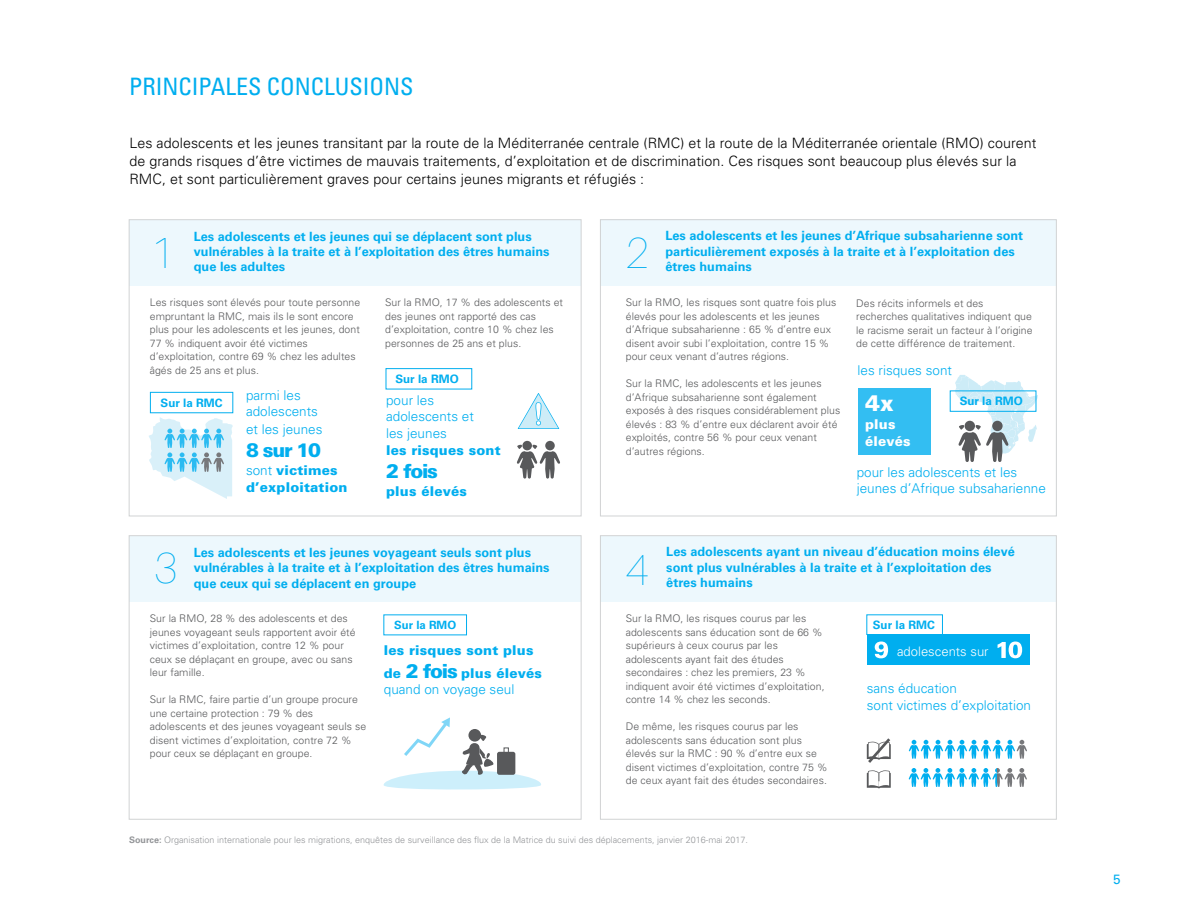
<style>
.page{position:relative;width:1188px;height:918px;background:#fff}
.page>*{position:absolute;margin:0;border:0;box-sizing:border-box;transform-origin:0 0}
.t1{font:200 43.5px "Aileron";color:#00aeef}
.t2{font:condensed 24px "Univers LT Std";color:#00aeef}
.t3{font:900 22.5px "Univers LT Std";color:#fff}
.t4{font:900 19.5px "Univers LT Std";letter-spacing:-.07em;color:#00aeef}
.t5{font:300 14.25px/18px "Univers LT Std";letter-spacing:.005em;color:#000001}
.t6{font:300 13.5px/16.2px "Univers LT Std";color:#00aeef}
.t7{font:900 13.5px/23.2px "Univers LT Std";letter-spacing:.01em;color:#00aeef}
.t8{font:900 13.5px/17.4px "Univers LT Std";letter-spacing:.01em;color:#fff}
.t9{font:13.5px "Univers LT Std";color:#00aeef}
.t10{font:300 13.05px "Univers LT Std";color:#fff}
.t11{font:700 12.75px/15.3px "Univers LT Std";color:#00aeef}
.t12{font:700 11.7px "Univers LT Std";color:#00aeef}
.t13{font:700 11.4px "Univers LT Std";color:#00aeef}
.t14{font:300 10.5px/13.5px "Univers LT Std";letter-spacing:.005em;color:#58595b}
.t15{font:300 9px "Univers LT Std";color:#939598}
.s1{font-weight:300}
.s2{font-size:19.5px}
.s3{font-weight:700}
</style>
<div class="page">
<div style="left:600px;top:220px;width:456px;height:66px;background:#edf8fd"></div>
<div style="left:600px;top:536px;width:456px;height:65px;background:#edf8fd"></div>
<div style="left:129px;top:536px;width:452px;height:65px;background:#edf8fd"></div>
<div style="left:129px;top:220px;width:452px;height:65px;background:#edf8fd"></div>
<div style="left:867px;top:635px;width:163px;height:30px;background:#00aeef"></div>
<div style="left:386px;top:368px;width:86px;height:21px;border:1px solid #00aeef"></div>
<svg style="left:518px;top:393px;width:41px;height:36px"></svg>
<div style="left:129px;top:219px;width:453px;height:297px;border:1px solid #d1d3d4"></div>
<div style="left:129px;top:535px;width:453px;height:285px;border:1px solid #d1d3d4"></div>
<div style="left:522px;top:441px;width:10px;height:9px;background:#58595b;border-radius:50%"></div>
<svg style="left:517px;top:445px;width:43px;height:34px"></svg>
<div style="left:545px;top:441px;width:10px;height:9px;background:#58595b;border-radius:50%"></div>
<svg style="left:875px;top:642px;width:13px;height:16px"></svg>
<svg style="left:998px;top:642px;width:24px;height:16px"></svg>
<svg style="left:909px;top:740px;width:118px;height:19px"></svg>
<svg style="left:867px;top:770px;width:24px;height:18px"></svg>
<svg style="left:867px;top:738px;width:24px;height:25px"></svg>
<div style="left:858px;top:388px;width:72px;height:66px;background:#33bef2"></div>
<svg style="left:955px;top:375px;width:83px;height:87px"></svg>
<div style="left:992px;top:421px;width:11px;height:10px;background:#58595b;border-radius:50%"></div>
<div style="left:867px;top:615px;width:76px;height:20px;border:1px solid #00aeef"></div>
<svg style="left:384px;top:717px;width:157px;height:73px"></svg>
<div style="left:600px;top:535px;width:457px;height:285px;border:1px solid #d1d3d4"></div>
<div style="left:600px;top:219px;width:457px;height:297px;border:1px solid #d1d3d4"></div>
<svg style="left:909px;top:768px;width:118px;height:19px"></svg>
<div style="left:150px;top:392px;width:83px;height:21px;border:1px solid #00aeef"></div>
<svg style="left:149px;top:417px;width:84px;height:82px"></svg>
<div style="left:950px;top:391px;width:86px;height:21px;border:1px solid #00aeef"></div>
<h2 class="t2" style="left:129px;top:71px;width:286px">PRINCIPALES CONCLUSIONS</h2>
<p class="t5" style="left:129px;top:134px;width:909px">Les adolescents et les jeunes transitant par la route de la Méditerranée centrale (RMC) et la route de la Méditerranée orientale (RMO) courent de grands risques d’être victimes de mauvais traitements, d’exploitation et de discrimination. Ces risques sont beaucoup plus élevés sur la<br>RMC, et sont particulièrement graves pour certains jeunes migrants et réfugiés :</p>
<h1 class="t1" style="left:151px;top:229px;width:25px">1</h1>
<p class="t11" style="left:194px;top:229px;width:357px">Les adolescents et les jeunes qui se déplacent sont plus vulnérables à la traite et à l’exploitation des êtres humains</p>
<p class="t11" style="left:194px;top:259px;width:93px">que les adultes</p>
<p class="t14" style="left:150px;top:296px;width:212px">Les risques sont élevés pour toute personne empruntant la RMC, mais ils le sont encore plus pour les adolescents et les jeunes, dont 77 % indiquent avoir été victimes d’exploitation, contre 69 % chez les adultes âgés de 25 ans et plus.</p>
<p class="t12" style="left:161px;top:396px;width:64px">Sur la RMC</p>
<p class="t6" style="left:246px;top:387px;width:74px">parmi les adolescents</p>
<p class="t6" style="left:246px;top:421px;width:78px">et les jeunes</p>
<h3 class="t4" style="left:246px;top:438px;width:77px">8 sur 10</h3>
<p class="t7" style="left:246px;top:461px;width:103px;line-height:17.4px"><span class="s1">sont</span> victimes d’exploitation</p>
<p class="t14" style="left:385px;top:296px;width:180px">Sur la RMO, 17 % des adolescents et des jeunes ont rapporté des cas d’exploitation, contre 10 % chez les personnes de 25 ans et plus.</p>
<p class="t12" style="left:395px;top:372px;width:65px">Sur la RMO</p>
<p class="t6" style="left:386px;top:392px;width:89px">pour les adolescents et les jeunes</p>
<p class="t7" style="left:386px;top:439px;width:116px">les risques sont</p>
<h3 class="t4" style="left:386px;top:459px;width:53px">2 fois</h3>
<p class="t7" style="left:386px;top:479px;width:82px">plus élevés</p>
<h1 class="t1" style="left:626px;top:229px;width:25px">2</h1>
<p class="t11" style="left:665px;top:228px;width:359px">Les adolescents et les jeunes d’Afrique subsaharienne sont particulièrement exposés à la traite et à l’exploitation des êtres humains</p>
<p class="t14" style="left:626px;top:296px;width:212px">Sur la RMO, les risques sont quatre fois plus élevés pour les adolescents et les jeunes d’Afrique subsaharienne : 65 % d’entre eux disent avoir subi l’exploitation, contre 15 % pour ceux venant d’autres régions.</p>
<p class="t14" style="left:626px;top:377px;width:216px">Sur la RMC, les adolescents et les jeunes d’Afrique subsaharienne sont également exposés à des risques considérablement plus élevés : 83 % d’entre eux déclarent avoir été exploités, contre 56 % pour ceux venant d’autres régions.</p>
<p class="t14" style="left:856px;top:296px;width:178px">Des récits informels et des recherches qualitatives indiquent que le racisme serait un facteur à l’origine de cette différence de traitement.</p>
<p class="t6" style="left:858px;top:362px;width:96px">les risques sont</p>
<h3 class="t3" style="left:865px;top:389px;width:30px">4x</h3>
<p class="t8" style="left:865px;top:415px;width:47px">plus élevés</p>
<p class="t12" style="left:960px;top:394px;width:65px">Sur la RMO</p>
<p class="t6" style="left:857px;top:464px;width:191px">pour les adolescents et les jeunes d’Afrique subsaharienne</p>
<h1 class="t1" style="left:154px;top:544px;width:25px">3</h1>
<p class="t11" style="left:194px;top:545px;width:357px">Les adolescents et les jeunes voyageant seuls sont plus vulnérables à la traite et à l’exploitation des êtres humains que ceux qui se déplacent en groupe</p>
<h1 class="t1" style="left:626px;top:546px;width:25px">4</h1>
<p class="t11" style="left:666px;top:544px;width:350px">Les adolescents ayant un niveau d’éducation moins élevé sont plus vulnérables à la traite et à l’exploitation des êtres humains</p>
<p class="t14" style="left:150px;top:612px;width:207px">Sur la RMO, 28 % des adolescents et des jeunes voyageant seuls rapportent avoir été victimes d’exploitation, contre 12 % pour ceux se déplaçant en groupe, avec ou sans leur famille.</p>
<p class="t14" style="left:150px;top:693px;width:218px">Sur la RMC, faire partie d’un groupe procure une certaine protection : 79 % des adolescents et des jeunes voyageant seuls se disent victimes d’exploitation, contre 72 % pour ceux se déplaçant en groupe.</p>
<p class="t13" style="left:394px;top:618px;width:64px">Sur la RMO</p>
<p class="t14" style="left:626px;top:612px;width:200px">Sur la RMO, les risques courus par les adolescents sans éducation sont de 66 % supérieurs à ceux courus par les adolescents ayant fait des études secondaires : chez les premiers, 23 % indiquent avoir été victimes d’exploitation, contre 14 % chez les seconds.</p>
<p class="t14" style="left:626px;top:720px;width:203px">De même, les risques courus par les adolescents sans éducation sont plus élevés sur la RMC : 90 % d’entre eux se disent victimes d’exploitation, contre 75 % de ceux ayant fait des études secondaires.</p>
<p class="t7" style="left:384px;top:638px;width:160px">les risques sont plus de <span class="s2">2 fois</span> plus élevés</p>
<p class="t6" style="left:384px;top:681px;width:132px">quand on voyage seul</p>
<p class="t15" style="left:129px;top:834px;width:620px"><span class="s3">Source:</span> Organisation internationale pour les migrations, enquêtes de surveillance des flux de la Matrice du suivi des déplacements, janvier 2016-mai 2017.</p>
<p class="t12" style="left:873px;top:618px;width:64px">Sur la RMC</p>
<p class="t10" style="left:897px;top:643px;width:93px">adolescents sur</p>
<p class="t6" style="left:867px;top:681px;width:166px">sans éducation<br>sont victimes d’exploitation</p>
<p class="t9" style="left:1113px;top:872px;width:9px">5</p>
</div>
